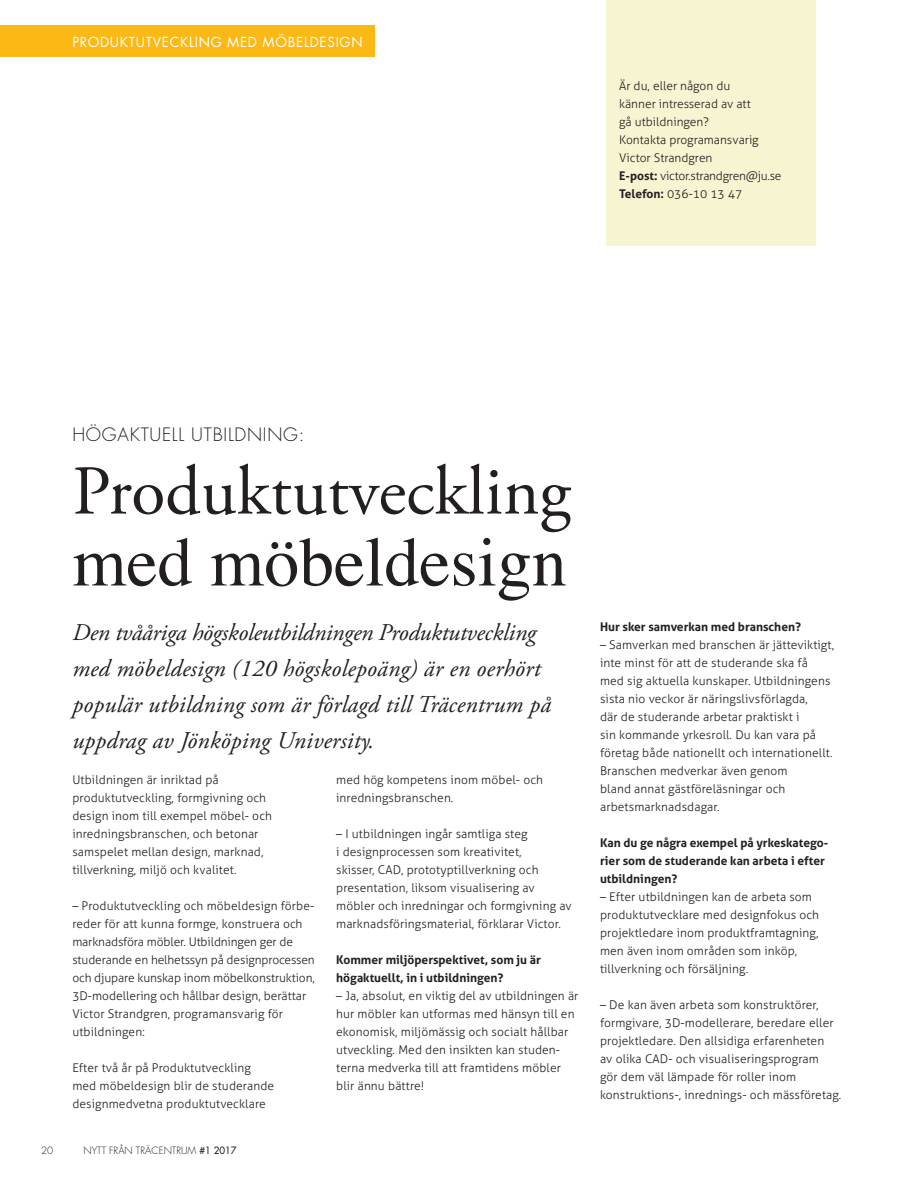
<style>
.page{position:relative;width:915px;height:1191px;background:#fff}
.page>*{position:absolute;margin:0;border:0;box-sizing:border-box;transform-origin:0 0}
.t1{font:69.75px "Adobe Garamond Pro";color:#231f20}
.t2{font:69.75px "Times";color:#231f20}
.t3{font:italic 24px/36px "Adobe Garamond Pro";letter-spacing:.01em;color:#231f20}
.t4{font:300 18px "Futura Std";letter-spacing:.04em;color:#231f20}
.t5{font:13.5px "Futura Std";letter-spacing:.05em;color:#fff}
.t6{font:300 12px/18px "Aller";letter-spacing:.01em;color:#231f20}
.t7{font:700 12px/18px "Aller";color:#231f20}
.t8{font:300 9.75px "Futura Std";color:#231f20}
.s1{font-weight:700}
.s2{font-weight:500}
</style>
<div class="page">
<div style="left:605px;top:0;width:210px;height:245px;background:#f7f5d1"></div>
<div style="left:0;top:26px;width:374px;height:31px;background:#fcb814"></div>
<p class="t5" style="left:72px;top:33px;width:292px">PRODUKTUTVECKLING MED MÖBELDESIGN</p>
<p class="t6" style="left:619px;top:77px;width:164px">Är du, eller någon du<br>känner intresserad av att<br>gå utbildningen?<br>Kontakta programansvarig<br>Victor Strandgren<br><span class="s1">E-post:</span> victor.strandgren@ju.se<br><span class="s1">Telefon:</span> 036-10 13 47</p>
<h3 class="t4" style="left:72px;top:424px;width:233px">HÖGAKTUELL UTBILDNING:</h3>
<h1 class="t1" style="left:72px;top:449px;width:499px">Produktutveckling</h1>
<h1 class="t2" style="left:72px;top:497px;width:495px">med möbeldesign</h1>
<h2 class="t3" style="left:72px;top:614px;width:480px">Den tvååriga högskoleutbildningen Produktutveckling med möbeldesign (120 högskolepoäng) är en oerhört populär utbildning som är förlagd till Träcentrum på uppdrag av Jönköping University.</h2>
<p class="t6" style="left:72px;top:770px;width:201px">Utbildningen är inriktad på produktutveckling, formgivning och design inom till exempel möbel- och inredningsbranschen, och betonar samspelet mellan design, marknad, tillverkning, miljö och kvalitet.</p>
<p class="t6" style="left:72px;top:896px;width:244px">– Produktutveckling och möbeldesign förbe&shy;reder för att kunna formge, konstruera och marknadsföra möbler. Utbildningen ger de studerande en helhetssyn på designprocessen och djupare kunskap inom möbelkonstruktion, 3D-modellering och hållbar design, berättar Victor Strandgren, programansvarig för utbildningen:</p>
<p class="t6" style="left:72px;top:1058px;width:203px">Efter två år på Produktutveckling med möbeldesign blir de studerande designmedvetna produktutvecklare</p>
<p class="t6" style="left:336px;top:770px;width:208px">med hög kompetens inom möbel- och inredningsbranschen.</p>
<p class="t6" style="left:336px;top:824px;width:237px">– I utbildningen ingår samtliga steg<br>i designprocessen som kreativitet,<br>skisser, CAD, prototyptillverkning och presentation, liksom visualisering av möbler och inredningar och formgivning av marknadsföringsmaterial, förklarar Victor.</p>
<p class="t7" style="left:336px;top:950px;width:206px">Kommer miljöperspektivet, som ju är högaktuellt, in i utbildningen?</p>
<p class="t6" style="left:336px;top:986px;width:244px">– Ja, absolut, en viktig del av utbildningen är hur möbler kan utformas med hänsyn till en ekonomisk, miljömässig och socialt hållbar utveckling. Med den insikten kan studen&shy;terna medverka till att framtidens möbler blir ännu bättre!</p>
<p class="t8" style="left:41px;top:1145px;width:14px">20</p>
<p class="t8" style="left:83px;top:1145px;width:154px">NYTT FRÅN TRÄCENTRUM <span class="s2">#1 2017</span></p>
<p class="t7" style="left:600px;top:617px;width:202px">Hur sker samverkan med branschen?</p>
<p class="t6" style="left:600px;top:635px;width:235px">– Samverkan med branschen är jätteviktigt, inte minst för att de studerande ska få med sig aktuella kunskaper. Utbildningens sista nio veckor är näringslivsförlagda,<br>där de studerande arbetar praktiskt i<br>sin kommande yrkesroll. Du kan vara på företag både nationellt och internationellt.<br>Branschen medverkar även genom<br>bland annat gästföreläsningar och arbetsmarknadsdagar.</p>
<p class="t7" style="left:600px;top:833px;width:230px">Kan du ge några exempel på yrkeskatego&shy;rier som de studerande kan arbeta i efter utbildningen?</p>
<p class="t6" style="left:600px;top:887px;width:220px">– Efter utbildningen kan de arbeta som produktutvecklare med designfokus och projektledare inom produktframtagning, men även inom områden som inköp, tillverkning och försäljning.</p>
<p class="t6" style="left:600px;top:995px;width:243px">– De kan även arbeta som konstruktörer, formgivare, 3D-modellerare, beredare eller projektledare. Den allsidiga erfarenheten<br>av olika CAD- och visualiseringsprogram<br>gör dem väl lämpade för roller inom konstruktions-, inrednings- och mässföretag.</p>
</div>
